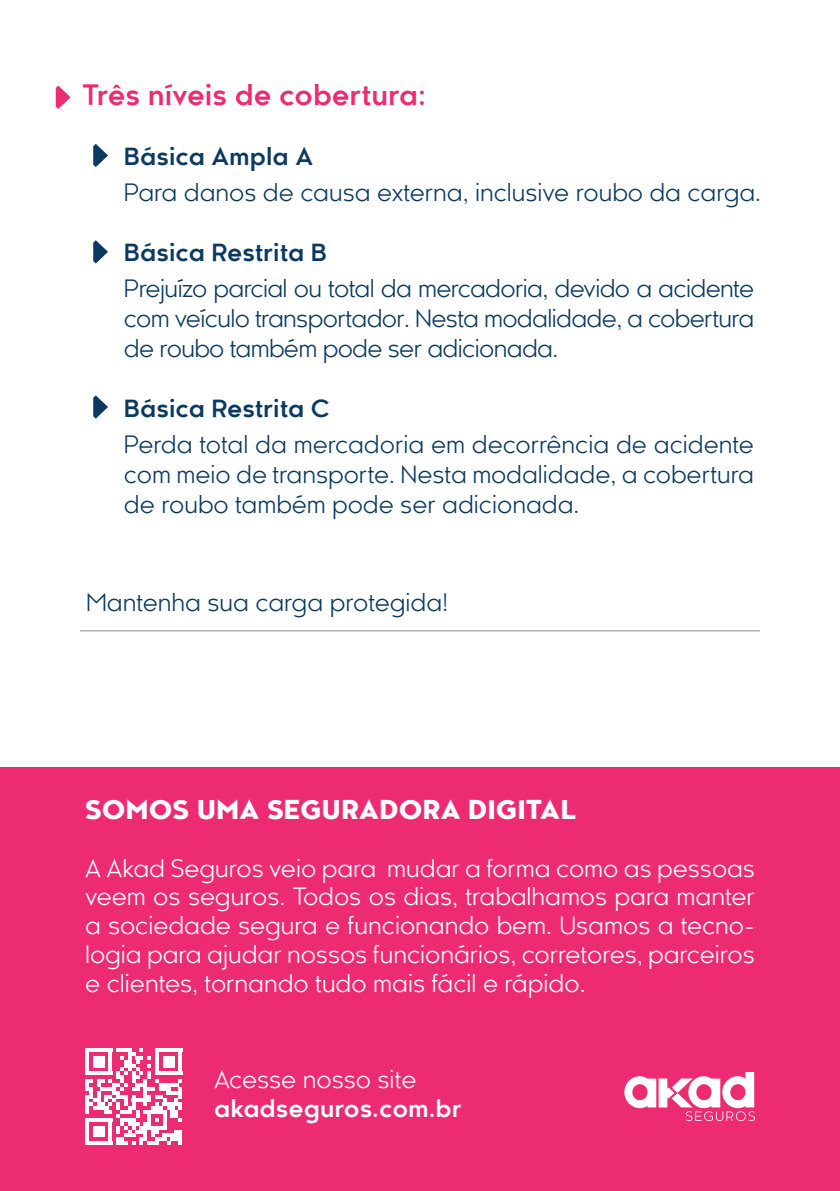
<style>
.page{position:relative;width:840px;height:1191px;background:#fff}
.page>*{position:absolute;margin:0;border:0;box-sizing:border-box;transform-origin:0 0}
.t1{font:700 28px "Kessel 105 Text";color:#ed2b72}
.t2{font:800 26px "Kessel 105 Text";color:#fff}
.t3{font:24px/30px "Kessel 105 Text";color:#0b395f;text-align:justify}
.t4{font:24px/28.8px "Kessel 105 Text";color:#fff;text-align:justify}
.t5{font:700 24px "Kessel 105 Text";color:#0b395f}
.t6{font:700 24px "Kessel 105 Text";color:#fff}
</style>
<div class="page">
<div style="left:0;top:767px;width:839px;height:424px;background:#ed2b72"></div>
<svg style="left:624px;top:1072px;width:130px;height:49px"></svg>
<hr style="left:80px;top:630px;width:679px;height:1px;background:#878c8f">
<svg style="left:56px;top:86px;width:14px;height:23px"></svg>
<svg style="left:93px;top:144px;width:15px;height:23px"></svg>
<svg style="left:93px;top:240px;width:15px;height:23px"></svg>
<svg style="left:93px;top:395px;width:15px;height:24px"></svg>
<svg style="left:85px;top:1048px;width:97px;height:97px"></svg>
<p class="t1" style="left:82px;top:79px;width:345px">Três níveis de cobertura:</p>
<p class="t5" style="left:124px;top:142px;width:190px">Básica Ampla A</p>
<p class="t3" style="left:124px;top:178px;width:638px">Para danos de causa externa, inclusive roubo da carga.</p>
<p class="t5" style="left:124px;top:238px;width:204px">Básica Restrita B</p>
<p class="t3" style="left:124px;top:274px;width:631px">Prejuízo parcial ou total da mercadoria, devido a acidente com veículo transportador. Nesta modalidade, a cobertura de roubo também pode ser adicionada.</p>
<p class="t5" style="left:124px;top:394px;width:207px">Básica Restrita C</p>
<p class="t3" style="left:124px;top:430px;width:631px">Perda total da mercadoria em decorrência de acidente com meio de transporte. Nesta modalidade, a cobertura de roubo também pode ser adicionada.</p>
<p class="t3" style="left:86px;top:588px;width:364px">Mantenha sua carga protegida!</p>
<p class="t2" style="left:85px;top:794px;width:492px">SOMOS UMA SEGURADORA DIGITAL</p>
<p class="t4" style="left:85px;top:854px;width:671px">A Akad Seguros veio para mudar a forma como as pessoas veem os seguros. Todos os dias, trabalhamos para manter a sociedade segura e funcionando bem. Usamos a tecno&shy;logia para ajudar nossos funcionários, corretores, parceiros e clientes, tornando tudo mais fácil e rápido.</p>
<p class="t4" style="left:214px;top:1066px;width:204px">Acesse nosso site</p>
<p class="t6" style="left:214px;top:1094px;width:249px">akadseguros.com.br</p>
</div>
